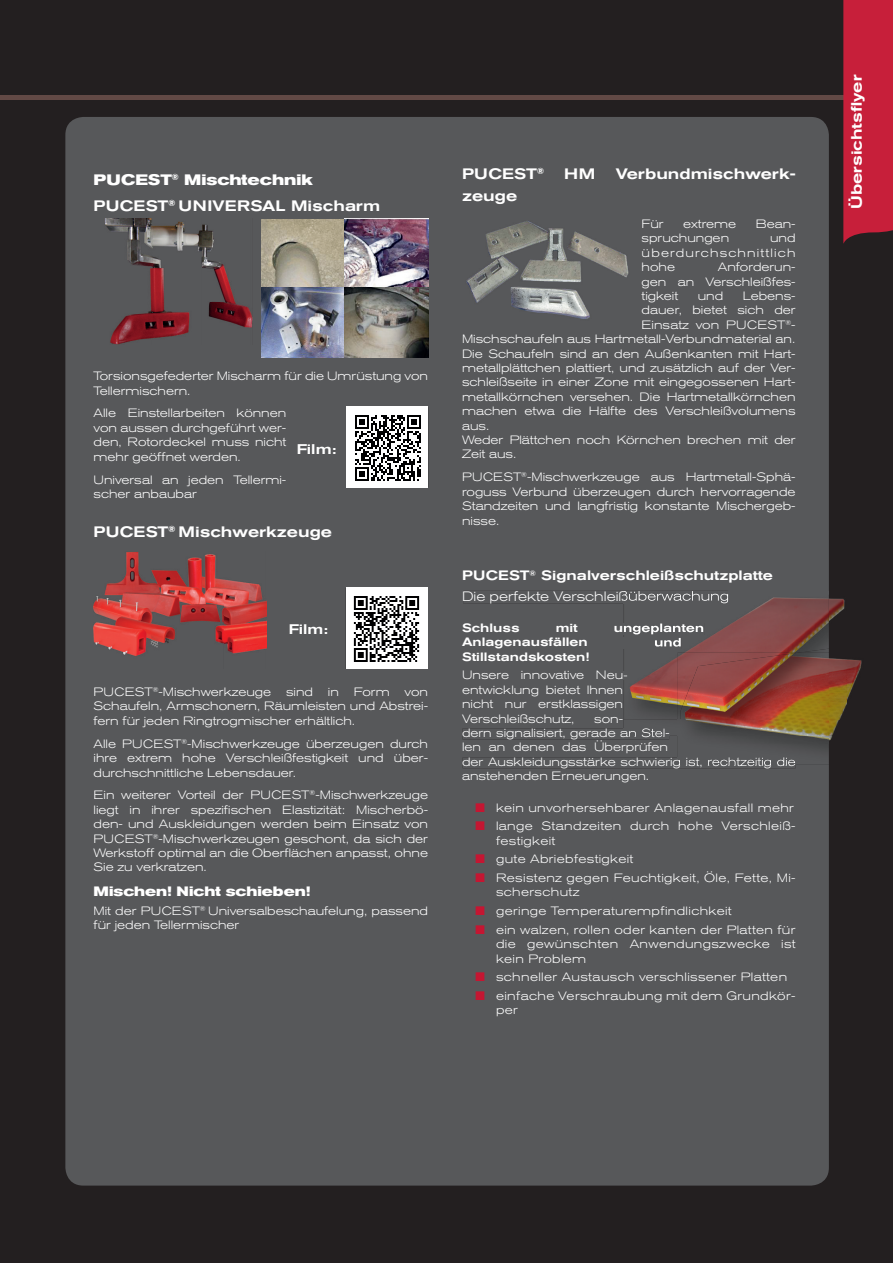
<style>
.page{position:relative;width:893px;height:1263px;background:#231f20}
.page>*{position:absolute;margin:0;border:0;box-sizing:border-box;transform-origin:0 0}
.t1{font:500 expanded 15px/25.8px "Akzidenz Grotesk BQ";color:#fff}
.t2{font:500 expanded 13.95px "Akzidenz Grotesk BQ";color:#fff}
.t3{font:500 expanded 13.8px "Akzidenz Grotesk BQ";color:#fff}
.t4{font:500 expanded 13.5px/20.4px "Akzidenz Grotesk BQ";color:#fff}
.t5{font:700 expanded 13.5px "Akzidenz Grotesk BQ";color:#fff}
.t6{font:300 expanded 12px/14.4px "Akzidenz Grotesk BQ";color:#fff;text-align:justify}
.t7{font:300 expanded 12px/18.6px "Akzidenz Grotesk BQ";letter-spacing:.03em;color:#fff}
.t8{font:500 expanded 12px/14.4px "Akzidenz Grotesk BQ";color:#fff}
.s1{font-weight:700}
.s2{font-weight:300}
</style>
<div class="page">
<hr style="left:0;top:96px;width:844px;height:4px;background:#624945">
<div style="left:65px;top:117px;width:764px;height:1068px;background:#57585a"></div>
<div style="left:462px;top:623px;width:162px;height:11px;background:#57585a"></div>
<div style="left:462px;top:638px;width:162px;height:11px;background:#57585a"></div>
<div style="left:463px;top:671px;width:161px;height:9px;background:#57585a"></div>
<svg style="left:463px;top:728px;width:206px;height:11px;background:#565658"></svg>
<svg style="left:463px;top:757px;width:333px;height:11px;background:#57585a"></svg>
<img style="left:463px;top:219px;width:171px;height:103px">
<img style="left:105px;top:219px;width:147px;height:126px">
<img style="left:262px;top:219px;width:166px;height:138px">
<img style="left:94px;top:552px;width:173px;height:117px">
<img style="left:345px;top:588px;width:83px;height:81px">
<img style="left:346px;top:588px;width:81px;height:81px">
<img style="left:347px;top:407px;width:81px;height:80px">
<img style="left:678px;top:720px;width:151px;height:44px">
<img style="left:678px;top:757px;width:118px;height:7px">
<img style="left:681px;top:736px;width:148px;height:7px">
<img style="left:624px;top:720px;width:54px;height:16px">
<div style="left:463px;top:591px;width:161px;height:12px;background:#57585a"></div>
<img style="left:624px;top:728px;width:45px;height:8px">
<img style="left:829px;top:659px;width:33px;height:77px">
<img style="left:728px;top:591px;width:101px;height:4px">
<img style="left:624px;top:591px;width:104px;height:4px">
<img style="left:829px;top:598px;width:16px;height:23px">
<img style="left:624px;top:595px;width:205px;height:125px">
<img style="left:624px;top:595px;width:104px;height:8px">
<img style="left:624px;top:623px;width:80px;height:11px">
<img style="left:624px;top:638px;width:58px;height:11px">
<svg style="left:624px;top:671px;width:3px;height:9px"></svg>
<img style="left:678px;top:652px;width:3px;height:68px">
<img style="left:829px;top:658px;width:17px;height:62px">
<img style="left:802px;top:649px;width:27px;height:3px">
<img style="left:681px;top:652px;width:148px;height:68px">
<div style="left:843px;top:0;width:50px;height:244px;background:#c71f3a"></div>
<svg style="left:476px;top:803px;width:8px;height:9px"></svg>
<svg style="left:476px;top:821px;width:8px;height:9px"></svg>
<svg style="left:476px;top:854px;width:8px;height:9px"></svg>
<svg style="left:476px;top:873px;width:8px;height:9px"></svg>
<svg style="left:476px;top:906px;width:8px;height:9px"></svg>
<svg style="left:476px;top:925px;width:8px;height:9px"></svg>
<svg style="left:476px;top:972px;width:8px;height:9px"></svg>
<svg style="left:476px;top:991px;width:8px;height:9px"></svg>
<p class="t1" style="left:94px;top:167px;width:288px"><span class="s1">PUCEST</span><sup>®</sup> <span class="s1">Mischtechnik<br></span>PUCEST<sup>®</sup> UNIVERSAL Mischarm</p>
<p class="t6" style="left:94px;top:369px;width:336px">Torsionsgefederter Mischarm für die Umrüstung von<br>Tellermischern.</p>
<p class="t6" style="left:94px;top:406px;width:194px">Alle Einstellarbeiten können von aussen durchgeführt wer&shy;den, Rotordeckel muss nicht mehr geöffnet werden.</p>
<p class="t6" style="left:94px;top:472px;width:194px">Universal an jeden Tellermi&shy;scher anbaubar</p>
<p class="t1" style="left:94px;top:519px;width:240px">PUCEST<sup>®</sup> Mischwerkzeuge</p>
<p class="t2" style="left:297px;top:441px;width:41px">Film:</p>
<p class="t3" style="left:289px;top:621px;width:41px">Film:</p>
<p class="t6" style="left:94px;top:685px;width:336px">PUCEST<sup>®</sup>-Mischwerkzeuge sind in Form von Schaufeln, Armschonern, Räumleisten und Abstrei&shy;fern für jeden Ringtrogmischer erhältlich.</p>
<p class="t6" style="left:94px;top:736px;width:336px">Alle PUCEST<sup>®</sup>-Mischwerkzeuge überzeugen durch ihre extrem hohe Verschleißfestigkeit und über&shy;durchschnittliche Lebensdauer.</p>
<p class="t6" style="left:94px;top:788px;width:336px">Ein weiterer Vorteil der PUCEST<sup>®</sup>-Mischwerkzeuge liegt in ihrer spezifischen Elastizität: Mischerbö&shy;den- und Auskleidungen werden beim Einsatz von PUCEST<sup>®</sup>-Mischwerkzeugen geschont, da sich der Werkstoff optimal an die Oberflächen anpasst, ohne Sie zu verkratzen.</p>
<p class="t5" style="left:94px;top:883px;width:218px">Mischen! Nicht schieben!</p>
<p class="t6" style="left:94px;top:903px;width:336px">Mit der PUCEST<sup>®</sup> Universalbeschaufelung, passend für jeden Tellermischer</p>
<p class="t1" style="left:462px;top:161px;width:83px">PUCEST<sup>®</sup></p>
<p class="t1" style="left:564px;top:161px;width:33px">HM</p>
<p class="t1" style="left:616px;top:161px;width:181px">Verbundmischwerk-</p>
<p class="t1" style="left:462px;top:183px;width:57px">zeuge</p>
<p class="t6" style="left:642px;top:217px;width:24px">Für</p>
<p class="t6" style="left:683px;top:217px;width:55px">extreme</p>
<p class="t6" style="left:756px;top:217px;width:41px">Bean-</p>
<p class="t6" style="left:642px;top:231px;width:89px">spruchungen</p>
<p class="t6" style="left:642px;top:231px;width:155px;text-indent:128px">und überdurchschnittlich hohe</p>
<p class="t6" style="left:642px;top:260px;width:155px;text-indent:76px">Anforderun&shy;gen an Verschleißfes&shy;tigkeit</p>
<p class="t6" style="left:698px;top:289px;width:27px">und</p>
<p class="t6" style="left:743px;top:289px;width:54px">Lebens-</p>
<p class="t6" style="left:642px;top:303px;width:155px">dauer, bietet sich der</p>
<p class="t6" style="left:642px;top:317px;width:155px">Einsatz von PUCEST<sup>®</sup>-</p>
<p class="t6" style="left:462px;top:332px;width:335px">Mischschaufeln aus Hartmetall-Verbundmaterial an.</p>
<p class="t6" style="left:462px;top:346px;width:335px">Die Schaufeln sind an den Außenkanten mit Hart-</p>
<p class="t6" style="left:462px;top:361px;width:335px">metallplättchen plattiert, und zusätzlich auf der Ver-</p>
<p class="t6" style="left:462px;top:375px;width:335px">schleißseite in einer Zone mit eingegossenen Hart-</p>
<p class="t6" style="left:462px;top:389px;width:335px">metallkörnchen versehen. Die Hartmetallkörnchen</p>
<p class="t6" style="left:462px;top:404px;width:335px">machen etwa die Hälfte des Verschleißvolumens</p>
<p class="t6" style="left:462px;top:418px;width:29px">aus.</p>
<p class="t6" style="left:462px;top:433px;width:335px">Weder Plättchen noch Körnchen brechen mit der</p>
<p class="t6" style="left:462px;top:447px;width:56px">Zeit aus.</p>
<p class="t6" style="left:462px;top:470px;width:335px">PUCEST<sup>®</sup>-Mischwerkzeuge aus Hartmetall-Sphä&shy;roguss Verbund überzeugen durch hervorragende Standzeiten und langfristig konstante Mischergeb&shy;nisse.</p>
<p class="t4" style="left:462px;top:565px;width:313px">PUCEST<sup>®</sup> Signalverschleißschutzplatte<br><span class="s2">Die perfekte Verschleißüberwachung</span></p>
<p class="t8" style="left:462px;top:621px;width:59px">Schluss</p>
<p class="t8" style="left:462px;top:621px;width:129px;text-indent:94px">mit<br>Anlagenausfällen<br>Stillstandskosten!</p>
<p class="t6" style="left:462px;top:668px;width:167px;text-align:left">Unsere innovative Neu&shy;entwicklung bietet Ihnen nicht nur erstklassigen<br>Verschleißschutz,</p>
<p class="t6" style="left:462px;top:711px;width:335px;text-align:left;text-indent:132px">son-<br>dern signalisiert, gerade an Stel-<br>len an denen das Überprüfen<br>der Auskleidungsstärke schwierig ist, rechtzeitig die anstehenden Erneuerungen.</p>
<p class="t7" style="left:496px;top:798px;width:301px">kein unvorhersehbarer Anlagenausfall mehr lange Standzeiten durch hohe Verschleiß-</p>
<p class="t7" style="left:496px;top:831px;width:301px">festigkeit<br>gute Abriebfestigkeit<br>Resistenz gegen Feuchtigkeit, Öle, Fette, Mi-</p>
<p class="t7" style="left:496px;top:883px;width:301px">scherschutz<br>geringe Temperaturempfindlichkeit<br>ein walzen, rollen oder kanten der Platten für</p>
<p class="t7" style="left:496px;top:937px;width:301px;line-height:14.4px">die gewünschten Anwendungszwecke ist kein Problem</p>
<p class="t7" style="left:496px;top:968px;width:301px">schneller Austausch verschlissener Platten einfache Verschraubung mit dem Grundkör-</p>
<p class="t6" style="left:496px;top:1003px;width:23px">per</p>
<p class="t1" style="left:844px;top:209px;width:136px;rotate:-90deg">Übersichtsflyer</p>
</div>
